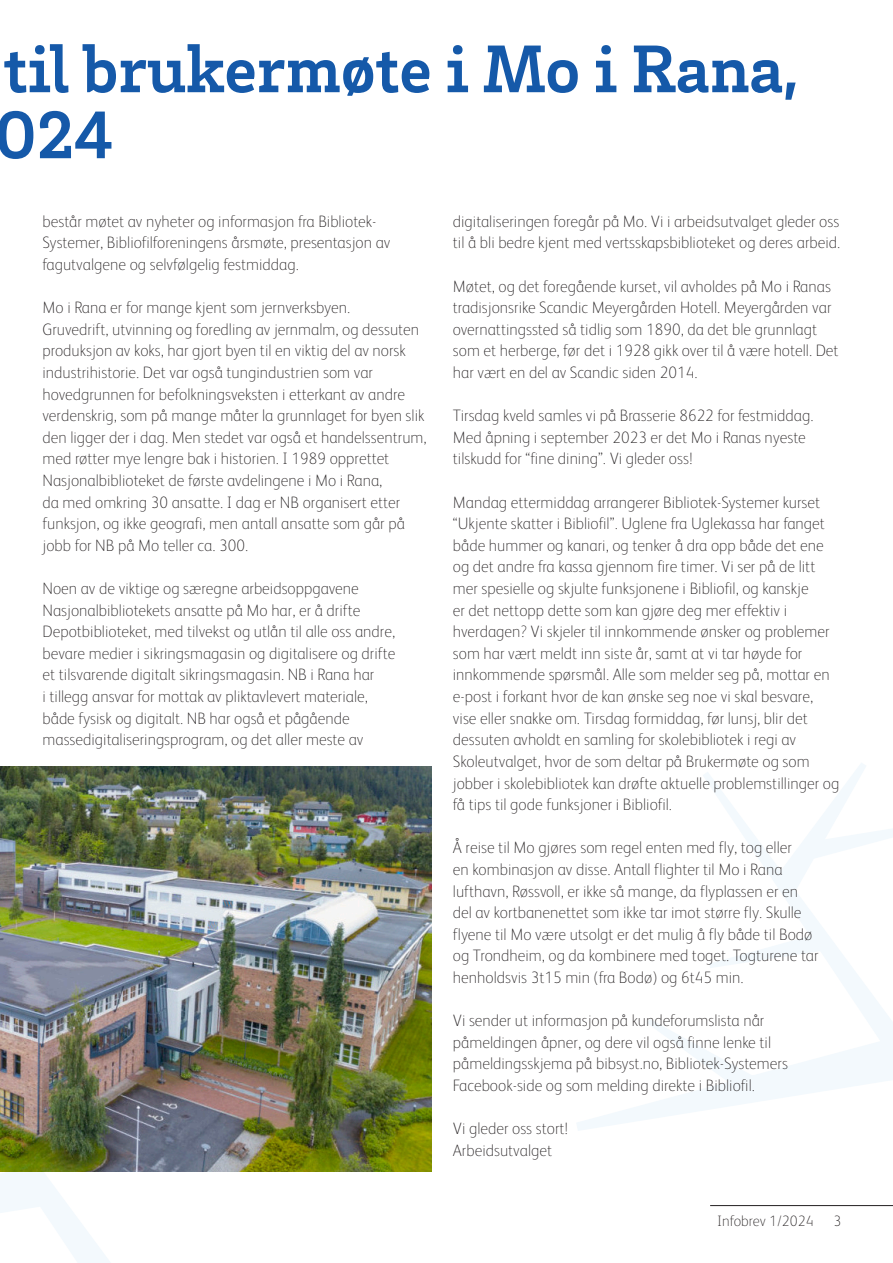
<style>
.page{position:relative;width:893px;height:1263px;background:#fff}
.page>*{position:absolute;margin:0;border:0;box-sizing:border-box;transform-origin:0 0}
.t1{font:700 69px/66px "Brix Slab";color:#1559a9}
.brød{font:100 16.5px/21.6px "FS Albert";color:#231f20}
.t2{font:100 15px "FS Albert";color:#231f20}
</style>
<div class="page">
<svg style="left:703px;top:772px;width:187px;height:247px"></svg>
<svg style="left:774px;top:763px;width:119px;height:129px"></svg>
<svg style="left:709px;top:933px;width:115px;height:35px"></svg>
<svg style="left:577px;top:1019px;width:316px;height:112px"></svg>
<svg style="left:0;top:1171px;width:111px;height:92px"></svg>
<hr style="left:710px;top:1205px;width:183px;height:1px;background:#231f20">
<img style="left:0;top:767px;width:432px;height:404px">
<h1 class="t1" style="left:-6px;top:33px;width:805px">til brukermøte i Mo i Rana,<br>024</h1>
<p class="brød" style="left:43px;top:210px;width:349px">består møtet av nyheter og informasjon fra Bibliotek-<br>Systemer, Bibliofilforeningens årsmøte, presentasjon av fagutvalgene og selvfølgelig festmiddag.</p>
<p class="brød" style="left:43px;top:297px;width:386px">Mo i Rana er for mange kjent som jernverksbyen.<br>Gruvedrift, utvinning og foredling av jernmalm, og dessuten produksjon av koks, har gjort byen til en viktig del av norsk industrihistorie. Det var også tungindustrien som var hovedgrunnen for befolkningsveksten i etterkant av andre verdenskrig, som på mange måter la grunnlaget for byen slik den ligger der i dag. Men stedet var også et handelssentrum, med røtter mye lengre bak i historien. I 1989 opprettet Nasjonalbiblioteket de første avdelingene i Mo i Rana,<br>da med omkring 30 ansatte. I dag er NB organisert etter funksjon, og ikke geografi, men antall ansatte som går på jobb for NB på Mo teller ca. 300.</p>
<p class="brød" style="left:43px;top:578px;width:354px">Noen av de viktige og særegne arbeidsoppgavene Nasjonalbibliotekets ansatte på Mo har, er å drifte Depotbiblioteket, med tilvekst og utlån til alle oss andre, bevare medier i sikringsmagasin og digitalisere og drifte et tilsvarende digitalt sikringsmagasin. NB i Rana har<br>i tillegg ansvar for mottak av pliktavlevert materiale, både fysisk og digitalt. NB har også et pågående massedigitaliseringsprogram, og det aller meste av</p>
<p class="brød" style="left:453px;top:210px;width:389px">digitaliseringen foregår på Mo. Vi i arbeidsutvalget gleder oss til å bli bedre kjent med vertsskapsbiblioteket og deres arbeid.</p>
<p class="brød" style="left:453px;top:275px;width:387px">Møtet, og det foregående kurset, vil avholdes på Mo i Ranas tradisjonsrike Scandic Meyergården Hotell. Meyergården var overnattingssted så tidlig som 1890, da det ble grunnlagt som et herberge, før det i 1928 gikk over til å være hotell. Det har vært en del av Scandic siden 2014.</p>
<p class="brød" style="left:453px;top:405px;width:362px">Tirsdag kveld samles vi på Brasserie 8622 for festmiddag.<br>Med åpning i september 2023 er det Mo i Ranas nyeste tilskudd for “fine dining”. Vi gleder oss!</p>
<p class="brød" style="left:453px;top:491px;width:388px">Mandag ettermiddag arrangerer Bibliotek-Systemer kurset “Ukjente skatter i Bibliofil”. Uglene fra Uglekassa har fanget både hummer og kanari, og tenker å dra opp både det ene og det andre fra kassa gjennom fire timer. Vi ser på de litt mer spesielle og skjulte funksjonene i Bibliofil, og kanskje<br>er det nettopp dette som kan gjøre deg mer effektiv i hverdagen? Vi skjeler til innkommende ønsker og problemer som har vært meldt inn siste år, samt at vi tar høyde for innkommende spørsmål. Alle som melder seg på, mottar en e-post i forkant hvor de kan ønske seg noe vi skal besvare, vise eller snakke om. Tirsdag formiddag, før lunsj, blir det dessuten avholdt en samling for skolebibliotek i regi av Skoleutvalget, hvor de som deltar på Brukermøte og som jobber i skolebibliotek kan drøfte aktuelle problemstillinger og få tips til gode funksjoner i Bibliofil.</p>
<p class="brød" style="left:453px;top:837px;width:367px">Å reise til Mo gjøres som regel enten med fly, tog eller<br>en kombinasjon av disse. Antall flighter til Mo i Rana lufthavn, Røssvoll, er ikke så mange, da flyplassen er en del av kortbanenettet som ikke tar imot større fly. Skulle flyene til Mo være utsolgt er det mulig å fly både til Bodø og Trondheim, og da kombinere med toget. Togturene tar henholdsvis 3t15 min (fra Bodø) og 6t45 min.</p>
<p class="brød" style="left:453px;top:1010px;width:337px">Vi sender ut informasjon på kundeforumslista når påmeldingen åpner, og dere vil også finne lenke til påmeldingsskjema på bibsyst.no, Bibliotek-Systemers Facebook-side og som melding direkte i Bibliofil.</p>
<p class="brød" style="left:453px;top:1118px;width:117px">Vi gleder oss stort!</p>
<p class="brød" style="left:453px;top:1139px;width:101px">Arbeidsutvalget</p>
<p class="t2" style="left:717px;top:1212px;width:98px">Infobrev 1/2024</p>
<p class="t2" style="left:833px;top:1212px;width:9px">3</p>
</div>
